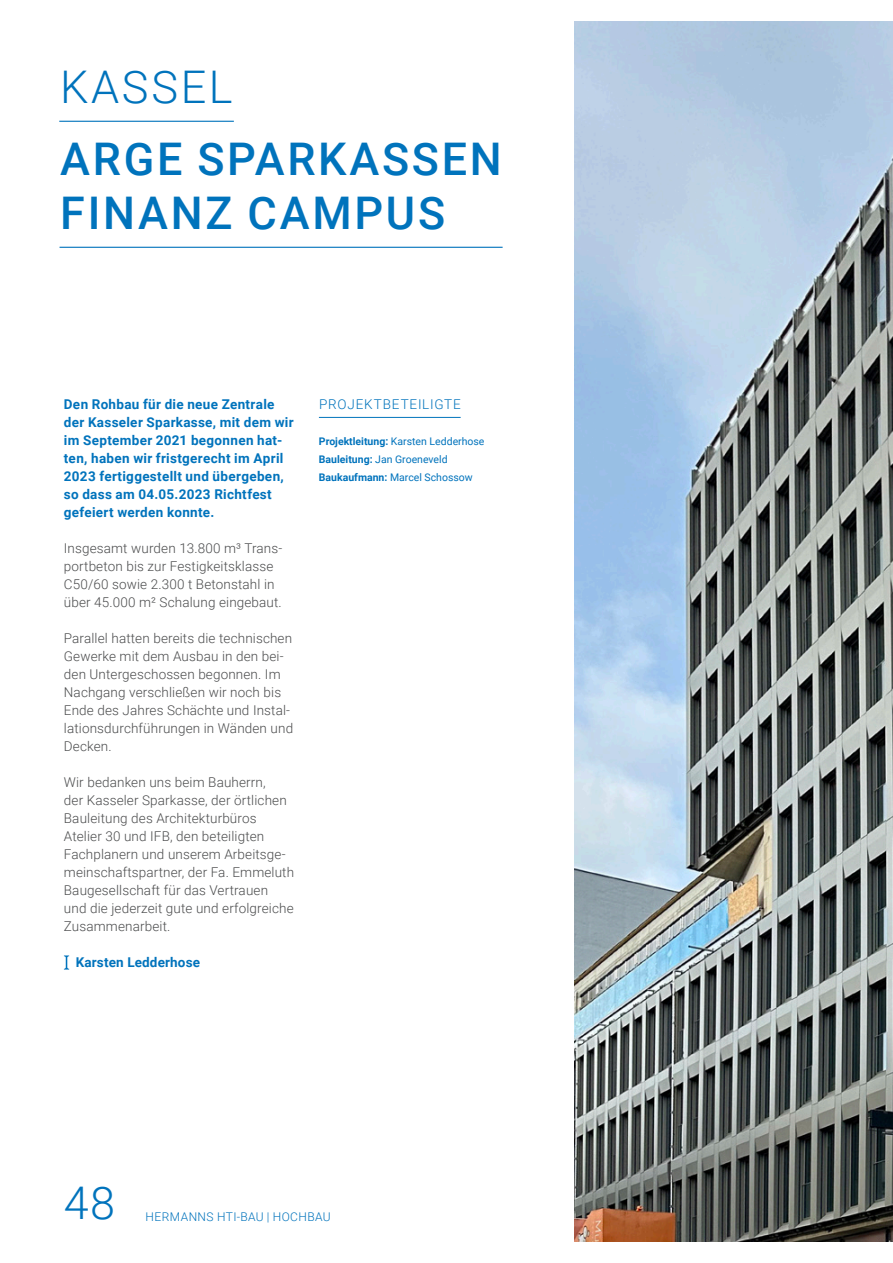
<style>
.page{position:relative;width:893px;height:1263px;background:#fff}
.page>*{position:absolute;margin:0;border:0;box-sizing:border-box;transform-origin:0 0}
.t1{font:500 45px/54px "Roboto";letter-spacing:.06em;color:#0073bc}
.t2{font:300 45px "Roboto";letter-spacing:.06em;color:#0073bc}
.t3{font:300 13.5px/18px "Roboto";letter-spacing:.01em;color:#4b4c4d}
.t4{font:700 13.5px/18px "Roboto";letter-spacing:.025em;color:#0073bc}
.t5{font:300 13.5px "Roboto";letter-spacing:.055em;color:#0073bc}
.t6{font:300 12px "Roboto";letter-spacing:.035em;color:#0073bc}
.t7{font:10.5px/18px "Roboto";color:#0073bc}
.s1{font-weight:700}
</style>
<div class="page">
<svg style="left:64px;top:955px;width:5px;height:14px"></svg>
<img style="left:574px;top:21px;width:319px;height:1221px">
<hr style="left:59px;top:121px;width:175px;height:1px;background:#0073bc">
<hr style="left:60px;top:247px;width:443px;height:1px;background:#0073bc">
<hr style="left:319px;top:417px;width:142px;height:1px;background:#0073bc">
<h1 class="t2" style="left:60px;top:56px;width:174px">KASSEL</h1>
<h1 class="t1" style="left:60px;top:130px;width:443px">ARGE SPARKASSEN<br>FINANZ CAMPUS</h1>
<p class="t4" style="left:64px;top:395px;width:231px">Den Rohbau für die neue Zentrale der Kasseler Sparkasse, mit dem wir im September 2021 begonnen hat&shy;ten, haben wir fristgerecht im April<br>2023 fertiggestellt und übergeben, so dass am 04.05.2023 Richtfest gefeiert werden konnte.</p>
<p class="t3" style="left:64px;top:539px;width:220px">Insgesamt wurden 13.800 m³ Trans&shy;portbeton bis zur Festigkeitsklasse C50/60 sowie 2.300 t Betonstahl in über 45.000 m² Schalung eingebaut.</p>
<p class="t3" style="left:64px;top:629px;width:231px">Parallel hatten bereits die technischen<br>Gewerke mit dem Ausbau in den bei&shy;den Untergeschossen begonnen. Im<br>Nachgang verschließen wir noch bis<br>Ende des Jahres Schächte und Instal&shy;lationsdurchführungen in Wänden und<br>Decken.</p>
<p class="t3" style="left:64px;top:773px;width:232px">Wir bedanken uns beim Bauherrn,<br>der Kasseler Sparkasse, der örtlichen Bauleitung des Architekturbüros Atelier 30 und IFB, den beteiligten Fachplanern und unserem Arbeitsge&shy;meinschaftspartner, der Fa. Emmeluth Baugesellschaft für das Vertrauen<br>und die jederzeit gute und erfolgreiche Zusammenarbeit.</p>
<p class="t4" style="left:76px;top:953px;width:126px">Karsten Ledderhose</p>
<p class="t5" style="left:319px;top:395px;width:143px">PROJEKTBETEILIGTE</p>
<p class="t7" style="left:319px;top:432px;width:167px"><span class="s1">Projektleitung:</span> Karsten Ledderhose<br><span class="s1">Bauleitung:</span> Jan Groeneveld<br><span class="s1">Baukaufmann:</span> Marcel Schossow</p>
<h1 class="t2" style="left:64px;top:1172px;width:53px">48</h1>
<p class="t6" style="left:146px;top:1208px;width:187px">HERMANNS HTI-BAU | HOCHBAU</p>
</div>
